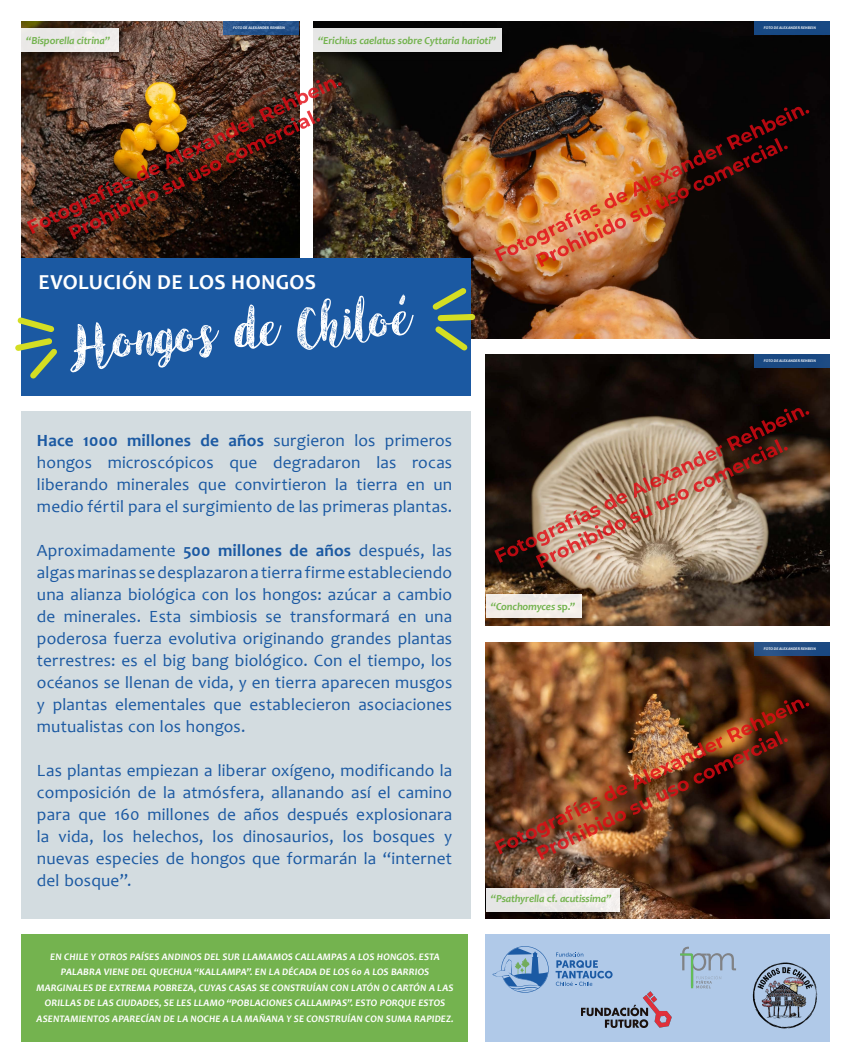
<style>
.page{position:relative;width:851px;height:1063px;background:#fff}
.page>*{position:absolute;margin:0;border:0;box-sizing:border-box;transform-origin:0 0}
.t1{font:54.25px "Angeline Vintage";color:#fff}
.t2{font:700 21.5px "Candara";letter-spacing:.02em;color:#fff}
.t3{font:17.25px/22px "Candara";letter-spacing:.01em;color:#1b59a2;text-align:justify}
.t4{font:italic 700 10.75px "Candara";letter-spacing:-.01em;color:#74b34f}
.t5{font:italic 700 10px/15.5px "Candara";letter-spacing:.01em;color:#fff;text-align:center}
.t6{font:italic 700 4px "Candara";letter-spacing:.005em;color:#fff}
.s1{font-weight:700}
.s2{font-style:normal}
</style>
<div class="page">
<img style="left:313px;top:21px;width:516px;height:317px">
<img style="left:21px;top:21px;width:278px;height:237px">
<div style="left:21px;top:258px;width:449px;height:138px;background:#1b59a2"></div>
<div style="left:21px;top:411px;width:449px;height:508px;background:#d3dce0"></div>
<img style="left:486px;top:354px;width:343px;height:271px">
<img style="left:486px;top:642px;width:343px;height:277px">
<svg style="left:15px;top:317px;width:42px;height:62px"></svg>
<svg style="left:432px;top:283px;width:46px;height:73px"></svg>
<svg style="left:399px;top:294px;width:6px;height:11px"></svg>
<div style="left:21px;top:934px;width:447px;height:108px;background:#74b34f"></div>
<div style="left:485px;top:934px;width:344px;height:108px;background:#b0c9e8"></div>
<img style="left:581px;top:992px;width:90px;height:35px">
<img style="left:752px;top:962px;width:66px;height:67px">
<svg style="left:680px;top:947px;width:56px;height:41px"></svg>
<div style="left:20px;top:28px;width:107px;height:32px;background:#000;opacity:.5"></div>
<div style="left:21px;top:29px;width:97px;height:23px;background:#ebe9e7"></div>
<div style="left:484px;top:593px;width:106px;height:33px;background:#000;opacity:.5"></div>
<div style="left:486px;top:594px;width:95px;height:23px;background:#f3ede8"></div>
<div style="left:484px;top:887px;width:144px;height:33px;background:#000;opacity:.5"></div>
<div style="left:486px;top:888px;width:133px;height:23px;background:#ede9e7"></div>
<div style="left:312px;top:28px;width:198px;height:32px;background:#000;opacity:.5"></div>
<div style="left:313px;top:29px;width:188px;height:23px;background:#e5e5e5"></div>
<svg style="left:224px;top:21px;width:75px;height:14px"></svg>
<div style="left:754px;top:21px;width:75px;height:14px;background:#184983"></div>
<div style="left:754px;top:354px;width:75px;height:14px;background:#1a4982"></div>
<div style="left:754px;top:642px;width:75px;height:14px;background:#234d84"></div>
<svg style="left:555px;top:952px;width:57px;height:34px"></svg>
<svg style="left:492px;top:946px;width:56px;height:47px"></svg>
<img style="left:27px;top:79px;width:314px;height:160px">
<img style="left:494px;top:107px;width:315px;height:160px">
<svg style="left:494px;top:408px;width:315px;height:160px;background:#7d6252"></svg>
<img style="left:494px;top:700px;width:315px;height:160px">
<p class="t4" style="left:26px;top:34px;width:86px">“Bisporella citrina”</p>
<p class="t6" style="left:233px;top:25px;width:53px">FOTO DE ALEXANDER REHBEIN</p>
<p class="t6" style="left:763px;top:25px;width:53px">FOTO DE ALEXANDER REHBEIN</p>
<p class="t4" style="left:318px;top:34px;width:180px">“Erichius caelatus sobre Cyttaria harioti”</p>
<p class="t2" style="left:39px;top:268px;width:279px">EVOLUCIÓN DE LOS HONGOS</p>
<h1 class="t1" style="left:65px;top:308px;width:343px;rotate:-4deg">Hongos de Chiloe</h1>
<p class="t3" style="left:37px;top:430px;width:416px"><span class="s1">Hace 1000 millones de años</span> surgieron los primeros hongos microscópicos que degradaron las rocas liberando minerales que convirtieron la tierra en un medio fértil para el surgimiento de las primeras plantas.</p>
<p class="t3" style="left:37px;top:540px;width:416px">Aproximadamente <span class="s1">500 millones de años</span> después, las algas marinas se desplazaron a tierra firme estableciendo una alianza biológica con los hongos: azúcar a cambio de minerales. Esta simbiosis se transformará en una poderosa fuerza evolutiva originando grandes plantas terrestres: es el big bang biológico. Con el tiempo, los océanos se llenan de vida, y en tierra aparecen musgos y plantas elementales que establecieron asociaciones mutualistas con los hongos.</p>
<p class="t3" style="left:37px;top:760px;width:416px">Las plantas empiezan a liberar oxígeno, modificando la composición de la atmósfera, allanando así el camino para que 160 millones de años después explosionara la vida, los helechos, los dinosaurios, los bosques y nuevas especies de hongos que formarán la “internet del bosque”.</p>
<p class="t5" style="left:36px;top:949px;width:418px">EN CHILE Y OTROS PAÍSES ANDINOS DEL SUR LLAMAMOS CALLAMPAS A LOS HONGOS. ESTA PALABRA VIENE DEL QUECHUA “KALLAMPA”. EN LA DÉCADA DE LOS 60 A LOS BARRIOS MARGINALES DE EXTREMA POBREZA, CUYAS CASAS SE CONSTRUÍAN CON LATÓN O CARTÓN A LAS ORILLAS DE LAS CIUDADES, SE LES LLAMO “POBLACIONES CALLAMPAS”. ESTO PORQUE ESTOS ASENTAMIENTOS APARECÍAN DE LA NOCHE A LA MAÑANA Y SE CONSTRUÍAN CON SUMA RAPIDEZ.</p>
<p class="t4" style="left:491px;top:599px;width:86px">“Conchomyces <span class="s2">sp.</span>”</p>
<p class="t4" style="left:491px;top:892px;width:122px">“Psathyrella <span class="s2">cf</span>. acutissima”</p>
<p class="t6" style="left:763px;top:359px;width:53px">FOTO DE ALEXANDER REHBEIN</p>
<p class="t6" style="left:763px;top:647px;width:53px">FOTO DE ALEXANDER REHBEIN</p>
</div>
